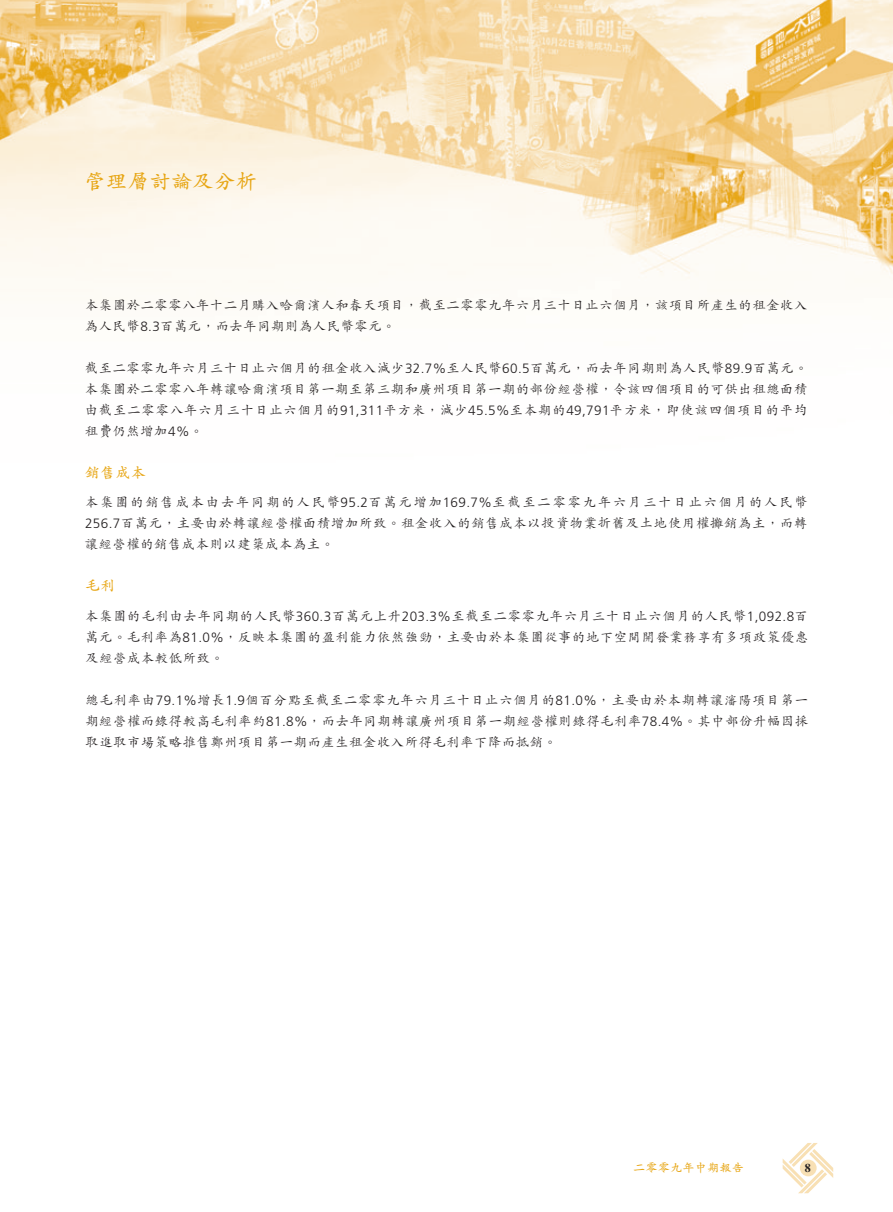
<style>
.page{position:relative;width:893px;height:1212px;background:#fff}
.page>*{position:absolute;margin:0;border:0;box-sizing:border-box;transform-origin:0 0}
.t1{font:600 21px "M Kai HK";letter-spacing:.03em;color:#e7a512}
.t2{font:600 15px "M Kai HK";letter-spacing:.03em;color:#e7a512}
.t3{font:500 13.5px/21px "M Kai HK";letter-spacing:.03em;color:#231f20;text-align:justify}
.t4{font:600 12px "M Kai HK";letter-spacing:.03em;color:#e7a512}
.t5{font:700 12px "Times LT Std";color:#231f20}
.s1{font-family:"Frutiger LT Std";font-weight:300}
</style>
<div class="page">
<img style="left:1px;top:0;width:892px;height:1194px">
<svg style="left:783px;top:1143px;width:50px;height:50px"></svg>
<img style="left:0;top:0;width:1px;height:1212px">
<h1 class="t1" style="left:85px;top:166px;width:174px">管理層討論及分析</h1>
<p class="t3" style="left:85px;top:293px;width:724px">本集團於二零零八年十二月購入哈爾濱人和春天項目，截至二零零九年六月三十日止六個月，該項目所產生的租金收入為人民幣<span class="s1">8.3</span>百萬元，而去年同期則為人民幣零元。</p>
<p class="t3" style="left:85px;top:356px;width:725px">截至二零零九年六月三十日止六個月的租金收入減少<span class="s1">32.7%</span>至人民幣<span class="s1">60.5</span>百萬元，而去年同期則為人民幣<span class="s1">89.9</span>百萬元。本集團於二零零八年轉讓哈爾濱項目第一期至第三期和廣州項目第一期的部份經營權，令該四個項目的可供出租總面積由截至二零零八年六月三十日止六個月的<span class="s1">91,311</span>平方米，減少<span class="s1">45.5%</span>至本期的<span class="s1">49,791</span>平方米，即使該四個項目的平均租費仍然增加<span class="s1">4%</span>。</p>
<p class="t2" style="left:85px;top:462px;width:63px">銷售成本</p>
<p class="t3" style="left:85px;top:491px;width:725px">本集團的銷售成本由去年同期的人民幣<span class="s1">95.2</span>百萬元增加<span class="s1">169.7%</span>至截至二零零九年六月三十日止六個月的人民幣<span class="s1">256.7</span>百萬元，主要由於轉讓經營權面積增加所致。租金收入的銷售成本以投資物業折舊及土地使用權攤銷為主，而轉讓經營權的銷售成本則以建築成本為主。</p>
<p class="t2" style="left:85px;top:575px;width:32px">毛利</p>
<p class="t3" style="left:85px;top:604px;width:725px">本集團的毛利由去年同期的人民幣<span class="s1">360.3</span>百萬元上升<span class="s1">203.3%</span>至截至二零零九年六月三十日止六個月的人民幣<span class="s1">1,092.8</span>百萬元。毛利率為<span class="s1">81.0%</span>，反映本集團的盈利能力依然強勁，主要由於本集團從事的地下空間開發業務享有多項政策優惠及經營成本較低所致。</p>
<p class="t3" style="left:85px;top:688px;width:725px">總毛利率由<span class="s1">79.1%</span>增長<span class="s1">1.9</span>個百分點至截至二零零九年六月三十日止六個月的<span class="s1">81.0%</span>，主要由於本期轉讓瀋陽項目第一期經營權而錄得較高毛利率約<span class="s1">81.8%</span>，而去年同期轉讓廣州項目第一期經營權則錄得毛利率<span class="s1">78.4%</span>。其中部份升幅因採取進取市場策略推售鄭州項目第一期而產生租金收入所得毛利率下降而抵銷。</p>
<p class="t4" style="left:633px;top:1159px;width:112px">二零零九年中期報告</p>
<p class="t5" style="left:805px;top:1160px;width:7px">8</p>
</div>
